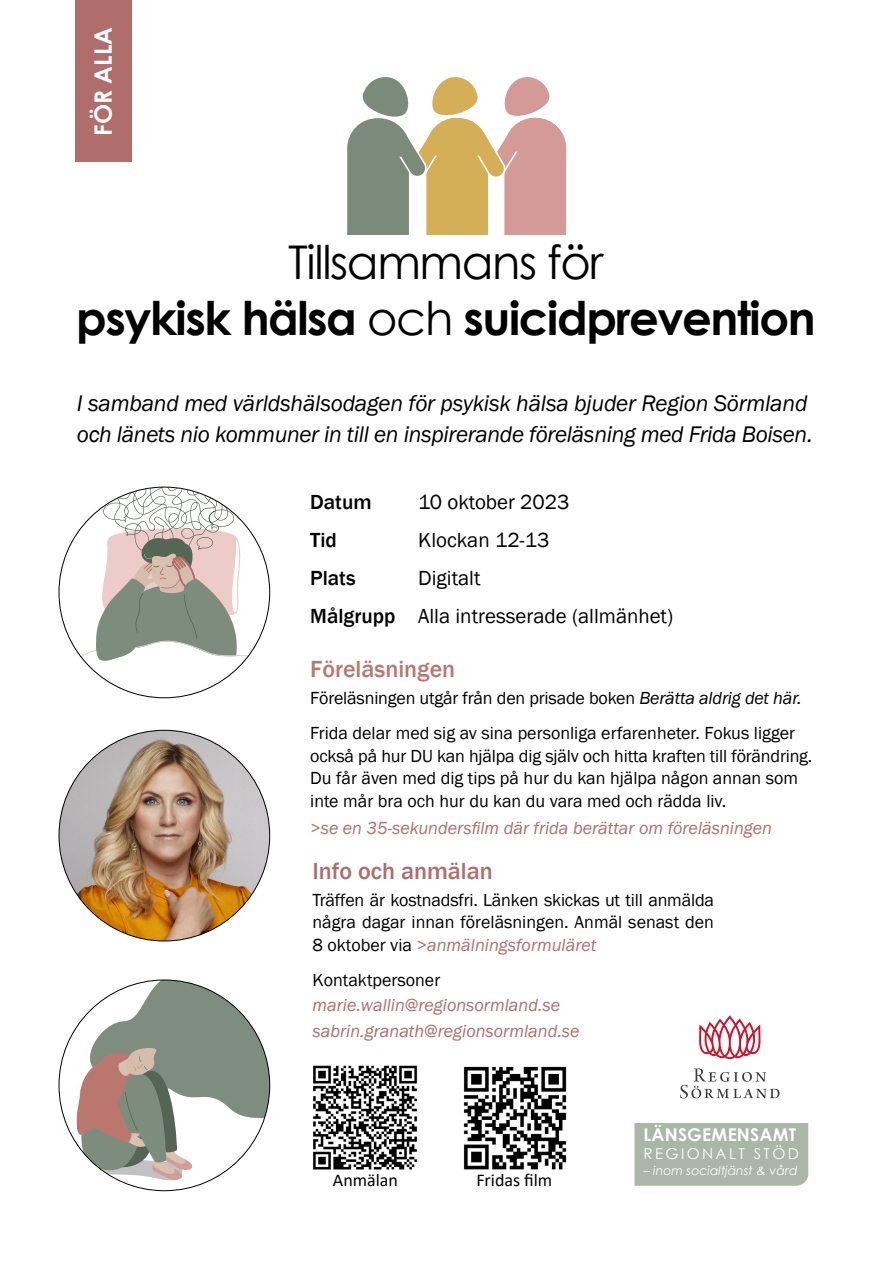
<style>
.page{position:relative;width:893px;height:1263px;background:#fff}
.page>*{position:absolute;margin:0;border:0;box-sizing:border-box;transform-origin:0 0}
.t1{font:700 46.5px/55.8px "Century Gothic";letter-spacing:-.03em;color:#000;text-align:center}
.t2{font:500 24px "Franklin Gothic";color:#af6d6c}
.t3{font:500 24px "Franklin Gothic";color:#ba776f}
.t4{font:700 24px "Century Gothic";color:#fff}
.t5{font:italic 23.25px/31.5px "Franklin Gothic";letter-spacing:-.015em;color:#000}
.t6{font:21px/38px "Franklin Gothic";color:#000}
.t7{font:500 21px "Franklin Gothic";color:#000}
.t8{font:18px/22.5px "Franklin Gothic";color:#000}
.t9{font:italic 18px/25.3px "Franklin Gothic";color:#af6d6c}
.t10{font:18px "Calibri";color:#000}
.t11{font:700 17.55px "Century Gothic";letter-spacing:.01em;color:#fff}
.t12{font:15px "Century Gothic";letter-spacing:.16em;color:#fff}
.t13{font:italic 12.45px "Century Gothic";color:#fff}
.s1{font-weight:400}
.s2{font-weight:500}
.s3{font-style:italic}
.s4{font-style:italic;color:#af6d6c}
</style>
<div class="page">
<img style="left:59px;top:730px;width:211px;height:211px;border-radius:105px">
<svg style="left:347px;top:77px;width:219px;height:158px"></svg>
<svg style="left:680px;top:1068px;width:99px;height:30px"></svg>
<svg style="left:699px;top:1015px;width:61px;height:44px"></svg>
<div style="left:634px;top:1124px;width:174px;height:62px;background:#a9b6a8"></div>
<svg style="left:77px;top:981px;width:193px;height:199px"></svg>
<svg style="left:59px;top:487px;width:211px;height:178px"></svg>
<div style="left:75px;top:0;width:57px;height:162px;background:#af6d6c"></div>
<img style="left:463px;top:1066px;width:104px;height:104px">
<img style="left:313px;top:1065px;width:105px;height:105px">
<h2 class="t4" style="left:85px;top:136px;width:110px;rotate:-90deg">FÖR ALLA</h2>
<h1 class="t1" style="left:76px;top:233px;width:741px"><span class="s1">Tillsammans för<br></span>psykisk hälsa <span class="s1">och</span> suicidprevention</h1>
<p class="t5" style="left:77px;top:388px;width:737px">I samband med världshälsodagen för psykisk hälsa bjuder Region Sörmland och länets nio kommuner in till en inspirerande föreläsning med Frida Boisen.</p>
<p class="t7" style="left:310px;top:489px;width:63px">Datum</p>
<p class="t6" style="left:418px;top:483px;width:153px">10 oktober 2023</p>
<p class="t7" style="left:310px;top:527px;width:28px">Tid</p>
<p class="t6" style="left:418px;top:521px;width:133px">Klockan 12-13</p>
<p class="t7" style="left:310px;top:565px;width:47px">Plats</p>
<p class="t6" style="left:310px;top:559px;width:365px;text-indent:108px">Digitalt<br><span class="s2">Målgrupp</span> Alla intresserade (allmänhet)</p>
<h2 class="t3" style="left:310px;top:654px;width:147px">Föreläsningen</h2>
<p class="t8" style="left:310px;top:681px;width:493px;line-height:35.2px">Föreläsningen utgår från den prisade boken <span class="s3">Berätta aldrig det här.<br></span>Frida delar med sig av sina personliga erfarenheter. Fokus ligger</p>
<p class="t8" style="left:310px;top:745px;width:504px">också på hur DU kan hjälpa dig själv och hitta kraften till förändring.<br>Du får även med dig tips på hur du kan hjälpa någon annan som inte mår bra och hur du kan du vara med och rädda liv.</p>
<p class="t9" style="left:310px;top:815px;width:463px">&gt;se en 35-sekundersfilm där frida berättar om föreläsningen</p>
<h2 class="t2" style="left:312px;top:856px;width:182px">Info och anmälan</h2>
<p class="t8" style="left:312px;top:889px;width:403px;text-align:justify">Träffen är kostnadsfri. Länken skickas ut till anmälda några dagar innan föreläsningen. Anmäl senast den 8 oktober via <span class="s4">&gt;anmälningsformuläret</span></p>
<p class="t8" style="left:312px;top:969px;width:129px">Kontaktpersoner</p>
<p class="t9" style="left:312px;top:993px;width:269px">marie.wallin@regionsormland.se sabrin.granath@regionsormland.se</p>
<p class="t10" style="left:333px;top:1168px;width:67px">Anmälan</p>
<p class="t10" style="left:476px;top:1168px;width:77px">Fridas film</p>
<p class="t11" style="left:644px;top:1121px;width:154px">LÄNSGEMENSAMT</p>
<p class="t12" style="left:644px;top:1143px;width:157px">REGIONALT STÖD</p>
<p class="t13" style="left:644px;top:1162px;width:155px">– inom socialtjänst &amp; vård</p>
</div>
